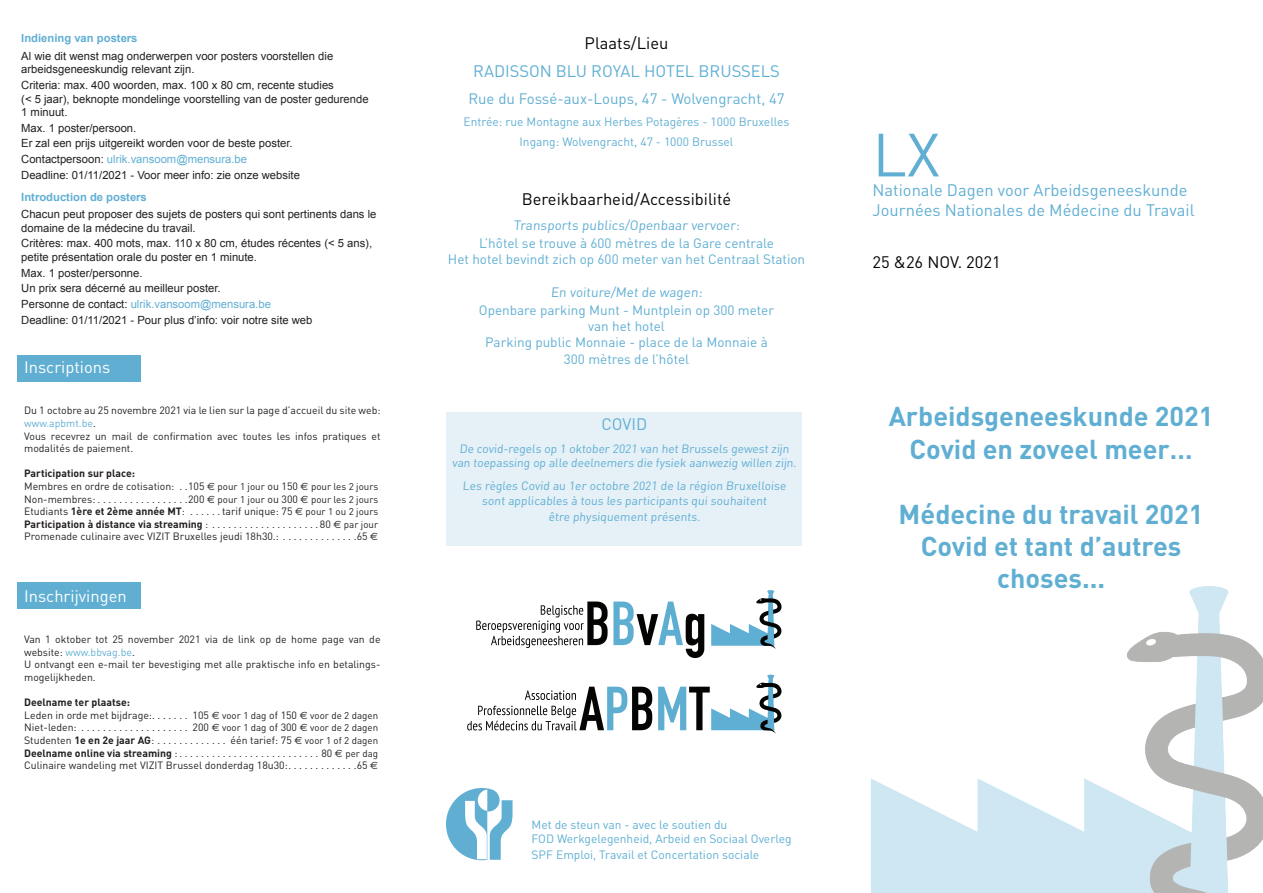
<style>
.page{position:relative;width:1263px;height:893px;background:#fff}
.page>*{position:absolute;margin:0;border:0;box-sizing:border-box;transform-origin:0 0}
.t1{font:60px "DIN";color:#60afd3}
.t2{font:700 27px/32.4px "DIN";color:#60afd3;text-align:center}
.t3{font:16.5px "DIN";color:#60afd3}
.t4{font:16.5px "DIN";color:#040503}
.t5{font:16.5px "DIN";color:#fff}
.t6{font:15px "DIN";color:#60afd3}
.t7{font:13.5px/16.2px "DIN";color:#60afd3;text-align:center}
.t8{font:12px/14.4px "DIN";color:#60afd3;text-align:center}
.t9{font:11.25px/13.5px "Arial";color:#231f20}
.t10{font:11.25px "Arial";color:#60afd3}
.t11{font:700 11.25px "Arial";color:#60afd3}
.t12{font:10.5px/12.6px "DIN";color:#231f20}
.t13{font:700 10.5px "DIN";color:#231f20}
.t14{font:9.75px "DIN";color:#231f20}
.s1{color:#231f20}
.s2{color:#60afd3}
.s3{font-family:"Euro Sans"}
.s4{font-size:9.75px}
.s5{font-size:10.5px}
.s6{font-family:"Euro Sans";font-size:10.5px}
.s7{font-weight:400}
.s8{font-weight:700}
</style>
<div class="page">
<img style="left:871px;top:588px;width:392px;height:305px">
<img style="left:541px;top:605px;width:42px;height:10px">
<img style="left:476px;top:620px;width:104px;height:10px">
<img style="left:491px;top:636px;width:92px;height:9px">
<img style="left:587px;top:601px;width:117px;height:57px">
<img style="left:525px;top:690px;width:51px;height:10px">
<img style="left:478px;top:706px;width:87px;height:9px">
<img style="left:467px;top:721px;width:110px;height:9px">
<img style="left:579px;top:687px;width:131px;height:43px">
<svg style="left:711px;top:590px;width:70px;height:59px"></svg>
<svg style="left:711px;top:675px;width:70px;height:58px"></svg>
<div style="left:18px;top:355px;width:123px;height:26px;background:#60afd3"></div>
<div style="left:17px;top:583px;width:123px;height:26px;background:#60afd3"></div>
<img style="left:446px;top:789px;width:67px;height:72px">
<div style="left:884px;top:400px;width:339px;height:200px;background:#fff"></div>
<div style="left:446px;top:412px;width:356px;height:134px;background:#e5f0f7"></div>
<p class="t11" style="left:21px;top:31px;width:118px">Indiening van posters</p>
<p class="t9" style="left:21px;top:49px;width:313px">Al wie dit wenst mag onderwerpen voor posters voorstellen die arbeidsgeneeskundig relevant zijn.</p>
<p class="t9" style="left:21px;top:79px;width:349px">Criteria: max. 400 woorden, max. 100 x 80 cm, recente studies<br>(&lt; 5 jaar), beknopte mondelinge voorstelling van de poster gedurende<br>1 minuut.</p>
<p class="t9" style="left:21px;top:121px;width:117px">Max. 1 poster/persoon.</p>
<p class="t9" style="left:21px;top:137px;width:273px">Er zal een prijs uitgereikt worden voor de beste poster.</p>
<p class="t10" style="left:21px;top:152px;width:227px"><span class="s1">Contactpersoon:</span> ulrik.vansoom@mensura.be</p>
<p class="t9" style="left:21px;top:168px;width:280px">Deadline: 01/11/2021 - Voor meer info: zie onze website</p>
<p class="t11" style="left:21px;top:189px;width:127px">Introduction de posters</p>
<p class="t9" style="left:21px;top:208px;width:357px">Chacun peut proposer des sujets de posters qui sont pertinents dans le domaine de la médecine du travail.</p>
<p class="t9" style="left:21px;top:237px;width:352px">Critères: max. 400 mots, max. 110 x 80 cm, études récentes (&lt; 5 ans), petite présentation orale du poster en 1 minute.</p>
<p class="t9" style="left:21px;top:266px;width:123px">Max. 1 poster/personne.</p>
<p class="t9" style="left:21px;top:282px;width:201px">Un prix sera décerné au meilleur poster.</p>
<p class="t10" style="left:21px;top:297px;width:251px"><span class="s1">Personne de contact:</span> ulrik.vansoom@mensura.be</p>
<p class="t9" style="left:21px;top:313px;width:293px">Deadline: 01/11/2021 - Pour plus d’info: voir notre site web</p>
<p class="t5" style="left:24px;top:357px;width:88px">Inscriptions</p>
<p class="t12" style="left:24px;top:404px;width:358px">Du 1 octobre au 25 novembre 2021 via le lien sur la page d’accueil du site web: <span class="s2">www.apbmt.be</span>.</p>
<p class="t12" style="left:24px;top:429px;width:358px">Vous recevrez un mail de confirmation avec toutes les infos pratiques et modalités de paiement.</p>
<p class="t13" style="left:24px;top:467px;width:112px">Participation sur place:</p>
<p class="t12" style="left:24px;top:480px;width:356px">Membres en ordre de cotisation: .. 105 <span class="s3">€</span> <span class="s4">pour 1 jour</span> ou 150 <span class="s3">€</span> <span class="s4">pour les 2 jours</span></p>
<p class="t12" style="left:24px;top:492px;width:78px">Non-membres: ................</p>
<p class="t14" style="left:188px;top:493px;width:192px"><span class="s5">200</span> <span class="s6">€</span> pour 1 jour <span class="s5">ou 300</span> <span class="s6">€</span> pour les 2 jours</p>
<p class="t13" style="left:24px;top:505px;width:165px"><span class="s7">Etudiants</span> 1ère et 2ème année MT<span class="s7">: ......</span></p>
<p class="t12" style="left:222px;top:505px;width:157px">tarif unique: 75 <span class="s3">€</span> <span class="s4">pour 1 ou 2 jours</span></p>
<p class="t13" style="left:24px;top:517px;width:188px">Participation à distance via streaming <span class="s7">: ....................</span></p>
<p class="t14" style="left:320px;top:518px;width:60px"><span class="s5">80</span> <span class="s6">€</span> par jour</p>
<p class="t12" style="left:24px;top:530px;width:259px">Promenade culinaire avec VIZIT Bruxelles jeudi 18h30.: ..............</p>
<p class="t12" style="left:357px;top:530px;width:23px">65 <span class="s3">€</span></p>
<p class="t5" style="left:24px;top:585px;width:104px">Inschrijvingen</p>
<p class="t12" style="left:24px;top:633px;width:358px">Van 1 oktober tot 25 november 2021 via de link op de home page van de website: <span class="s2">www.bbvag.be</span>.</p>
<p class="t12" style="left:24px;top:658px;width:358px">U ontvangt een e-mail ter bevestiging met alle praktische info en betalings&shy;mogelijkheden.</p>
<p class="t13" style="left:24px;top:695px;width:107px">Deelname ter plaatse:</p>
<p class="t12" style="left:24px;top:708px;width:132px">Leden in orde met bijdrage: .......</p>
<p class="t14" style="left:193px;top:709px;width:187px"><span class="s5">105</span> <span class="s6">€</span> voor 1 dag <span class="s5">of 150</span> <span class="s6">€</span> voor de 2 dagen</p>
<p class="t12" style="left:24px;top:721px;width:57px">Niet-leden: .....................</p>
<p class="t14" style="left:193px;top:722px;width:187px"><span class="s5">200</span> <span class="s6">€</span> voor 1 dag <span class="s5">of 300</span> <span class="s6">€</span> voor de 2 dagen</p>
<p class="t12" style="left:24px;top:734px;width:134px">Studenten <span class="s8">1e en 2e jaar AG</span>: ..............</p>
<p class="t14" style="left:231px;top:734px;width:149px"><span class="s5">één tarief: 75</span> <span class="s6">€</span> voor 1 of 2 dagen</p>
<p class="t12" style="left:24px;top:746px;width:159px"><span class="s8">Deelname online via streaming</span> : ..........................</p>
<p class="t14" style="left:321px;top:747px;width:58px"><span class="s5">80</span> <span class="s6">€</span> per dag</p>
<p class="t12" style="left:24px;top:759px;width:268px">Culinaire wandeling met VIZIT Brussel donderdag 18u30: ............</p>
<p class="t12" style="left:357px;top:759px;width:23px">65 <span class="s3">€</span></p>
<p class="t4" style="left:585px;top:33px;width:85px">Plaats/Lieu</p>
<p class="t3" style="left:473px;top:61px;width:308px">RADISSON BLU ROYAL HOTEL BRUSSELS</p>
<p class="t6" style="left:468px;top:89px;width:318px">Rue du Fossé-aux-Loups, 47 - Wolvengracht, 47</p>
<p class="t8" style="left:464px;top:114px;width:327px">Entrée: rue Montagne aux Herbes Potagères - 1000 Bruxelles</p>
<p class="t8" style="left:520px;top:134px;width:215px">Ingang: Wolvengracht, 47 - 1000 Brussel</p>
<p class="t4" style="left:522px;top:189px;width:211px">Bereikbaarheid/Accessibilité</p>
<p class="t7" style="left:513px;top:217px;width:229px">Transports publics/Openbaar vervoer:</p>
<p class="t7" style="left:479px;top:235px;width:296px">L’hôtel se trouve à 600 mètres de la Gare centrale</p>
<p class="t7" style="left:448px;top:251px;width:359px">Het hotel bevindt zich op 600 meter van het Centraal Station</p>
<p class="t7" style="left:551px;top:283px;width:155px">En voiture/Met de wagen:</p>
<p class="t7" style="left:479px;top:302px;width:297px">Openbare parking Munt - Muntplein op 300 meter van het hotel</p>
<p class="t7" style="left:485px;top:334px;width:284px">Parking public Monnaie - place de la Monnaie à<br>300 mètres de l’hôtel</p>
<p class="t3" style="left:601px;top:414px;width:47px">COVID</p>
<p class="t8" style="left:452px;top:441px;width:347px">De covid-regels op 1 oktober 2021 van het Brussels gewest zijn van toepassing op alle deelnemers die fysiek aanwezig willen zijn.</p>
<p class="t8" style="left:463px;top:479px;width:326px">Les règles Covid au 1er octobre 2021 de la région Bruxelloise sont applicables à tous les participants qui souhaitent</p>
<p class="t8" style="left:548px;top:509px;width:155px">être physiquement présents.</p>
<p class="t1" style="left:872px;top:117px;width:69px">LX</p>
<p class="t3" style="left:872px;top:180px;width:316px">Nationale Dagen voor Arbeidsgeneeskunde</p>
<p class="t3" style="left:872px;top:200px;width:324px">Journées Nationales de Médecine du Travail</p>
<p class="t4" style="left:872px;top:252px;width:130px">25 &amp;26 NOV. 2021</p>
<p class="t2" style="left:889px;top:399px;width:326px">Arbeidsgeneeskunde 2021</p>
<p class="t2" style="left:909px;top:432px;width:285px">Covid en zoveel meer…</p>
<p class="t2" style="left:899px;top:496px;width:306px">Médecine du travail 2021</p>
<p class="t2" style="left:921px;top:529px;width:262px">Covid et tant d’autres choses...</p>
<p class="t8" style="left:531px;top:817px;width:261px;text-align:left">Met de steun van - avec le soutien du<br>FOD Werkgelegenheid, Arbeid en Sociaal Overleg</p>
<p class="t8" style="left:531px;top:848px;width:229px">SPF Emploi, Travail et Concertation sociale</p>
</div>
